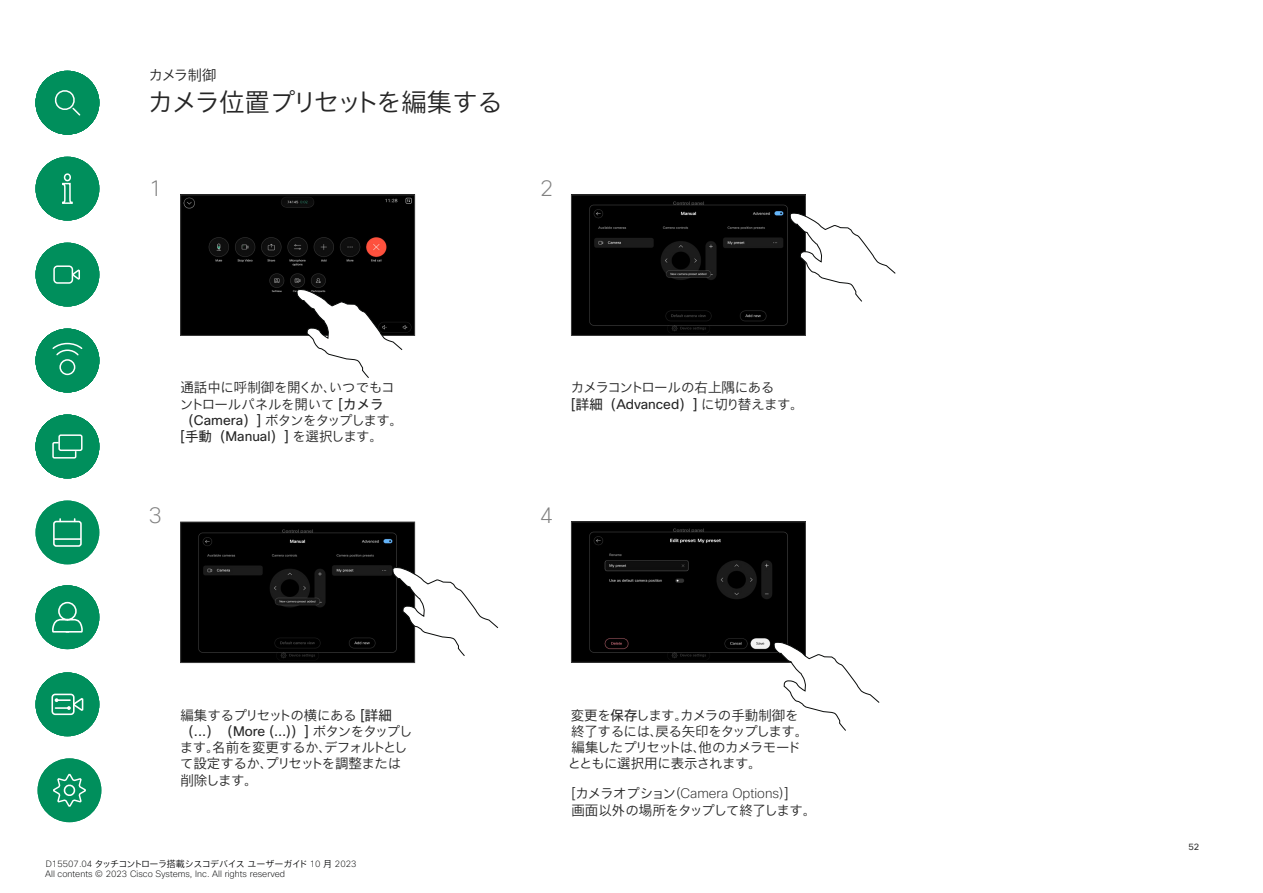
<style>
.page{position:relative;width:1263px;height:893px;background:#fff}
.page>*{position:absolute;margin:0;border:0;box-sizing:border-box;transform-origin:0 0}
.Subhead1{font:25.5px "Cisco Sans JPN Light";letter-spacing:-.06em;color:#262626}
.t1{font:200 22.2px "Cisco Sans";color:#808080}
.Small_chapter_running_header{font:14.25px "Cisco Sans JPN Light";letter-spacing:-.065em;color:#262626}
.CartoonAnnotation{font:13.5px/16.2px "Cisco Sans JPN Light";letter-spacing:-.035em;color:#262626}
.t2{font:200 9px "Cisco Sans";color:#090a0b}
.t3{font:9px "Cisco Sans JPN Light";letter-spacing:-.04em;color:#090a0b}
.t4{font:9px "Cisco Sans";color:#333}
.s1{font-family:"Cisco Sans JPN"}
.s2{font-family:"Cisco Sans"}
.s3{font-family:"Cisco Sans";font-weight:200}
</style>
<div class="page">
<div style="left:36px;top:71px;width:63px;height:64px;background:#008f5c;border-radius:50%"></div>
<svg style="left:54px;top:90px;width:27px;height:26px"></svg>
<div style="left:36px;top:157px;width:63px;height:64px;background:#008f5c;border-radius:50%"></div>
<svg style="left:62px;top:173px;width:11px;height:31px"></svg>
<div style="left:36px;top:243px;width:63px;height:63px;background:#008f5c;border-radius:50%"></div>
<div style="left:53px;top:265px;width:20px;height:19px;border:2px solid #fff;border-radius:3px"></div>
<svg style="left:72px;top:270px;width:8px;height:11px"></svg>
<div style="left:36px;top:329px;width:63px;height:63px;background:#008f5c;border-radius:50%"></div>
<div style="left:59px;top:359px;width:16px;height:16px;border:2px solid #fff;border-radius:50%"></div>
<svg style="left:52px;top:342px;width:31px;height:18px"></svg>
<div style="left:36px;top:415px;width:63px;height:63px;background:#008f5c;border-radius:50%"></div>
<svg style="left:52px;top:441px;width:27px;height:18px"></svg>
<div style="left:58px;top:434px;width:25px;height:17px;border:2px solid #fff;border-radius:2px"></div>
<div style="left:36px;top:672px;width:63px;height:64px;background:#008f5c;border-radius:50%"></div>
<div style="left:51px;top:694px;width:24px;height:21px;border:2px solid #fff;border-radius:3px"></div>
<svg style="left:55px;top:698px;width:29px;height:14px"></svg>
<div style="left:38px;top:758px;width:63px;height:64px;background:#008f5c;border-radius:50%"></div>
<svg style="left:53px;top:773px;width:33px;height:34px"></svg>
<div style="left:36px;top:585px;width:63px;height:64px;background:#008f5c;border-radius:50%"></div>
<div style="left:58px;top:602px;width:19px;height:18px;border:2px solid #fff;border-radius:50%"></div>
<svg style="left:52px;top:617px;width:31px;height:16px"></svg>
<div style="left:36px;top:501px;width:63px;height:63px;background:#008f5c;border-radius:50%"></div>
<div style="left:53px;top:521px;width:29px;height:26px;border:2px solid #fff;border-radius:2px"></div>
<hr style="left:54px;top:538px;width:27px;height:2px;background:#fff">
<img style="left:182px;top:197px;width:231px;height:137px">
<div style="left:180px;top:195px;width:235px;height:141px;border:1px solid #3d3d3d"></div>
<img style="left:573px;top:524px;width:231px;height:136px">
<div style="left:571px;top:522px;width:235px;height:140px;border:1px solid #3d3d3d"></div>
<img style="left:573px;top:197px;width:231px;height:137px">
<div style="left:571px;top:195px;width:235px;height:141px;border:1px solid #3d3d3d"></div>
<img style="left:182px;top:524px;width:231px;height:137px">
<div style="left:180px;top:522px;width:235px;height:141px;border:1px solid #3d3d3d"></div>
<svg style="left:296px;top:288px;width:107px;height:90px"></svg>
<svg style="left:392px;top:566px;width:107px;height:90px"></svg>
<svg style="left:789px;top:212px;width:107px;height:90px"></svg>
<svg style="left:773px;top:641px;width:107px;height:90px"></svg>
<h2 class="Small_chapter_running_header" style="left:149px;top:66px;width:69px">カメラ制御</h2>
<h1 class="Subhead1" style="left:148px;top:86px;width:356px">カメラ位置プリセットを編集する</h1>
<p class="t1" style="left:149px;top:174px;width:15px">1</p>
<p class="t1" style="left:540px;top:174px;width:15px">2</p>
<p class="CartoonAnnotation" style="left:180px;top:380px;width:225px">通話中に呼制御を開くか、いつでもコントロールパネルを開いて <span class="s1">[カメラ（</span><span class="s2">Camera</span><span class="s1">）]</span> ボタンをタップします。<span class="s1">[手動（</span><span class="s2">Manual</span><span class="s1">）]</span> を選択します。</p>
<p class="CartoonAnnotation" style="left:571px;top:380px;width:234px">カメラコントロールの右上隅にある<br><span class="s1">[詳細（</span><span class="s2">Advanced</span><span class="s1">）]</span> に切り替えます。</p>
<p class="t1" style="left:149px;top:501px;width:15px">3</p>
<p class="t1" style="left:540px;top:501px;width:15px">4</p>
<p class="CartoonAnnotation" style="left:180px;top:708px;width:234px">編集するプリセットの横にある <span class="s1">[詳細（</span><span class="s2">...</span><span class="s1">）（</span><span class="s2">More (</span><span class="s1">…)）]</span> ボタンをタップします。名前を変更するか、デフォルトとして設定するか、プリセットを調整または削除します。</p>
<p class="CartoonAnnotation" style="left:568px;top:708px;width:242px">変更を<span class="s1">保存</span>します。カメラの手動制御を終了するには、戻る矢印をタップします。編集したプリセットは、他のカメラモードとともに選択用に表示されます。</p>
<p class="CartoonAnnotation" style="left:571px;top:786px;width:246px">[カメラオプション（<span class="s3">Camera Options</span>）]<br>画面以外の場所をタップして終了します。</p>
<p class="t3" style="left:46px;top:858px;width:312px"><span class="s3">D15507.04</span> タッチコントローラ搭載シスコデバイス ユーザーガイド <span class="s3">10</span> 月 <span class="s3">2023</span></p>
<p class="t2" style="left:45px;top:868px;width:241px">All contents © 2023 Cisco Systems, Inc. All rights reserved</p>
<p class="t4" style="left:1188px;top:841px;width:12px">52</p>
</div>
